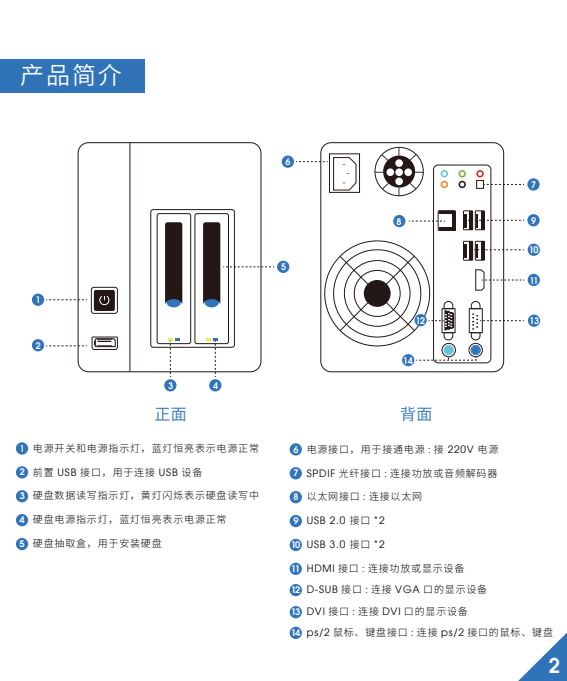
<style>
.page{position:relative;width:567px;height:681px;background:#fff}
.page>*{position:absolute;margin:0;border:0;box-sizing:border-box;transform-origin:0 0}
.t1{font:24px "Source Han Sans CN";color:#fff}
.t2{font:600 20px "Avant Garde";color:#fff}
.t3{font:16px "Source Han Sans CN";color:#3174ba}
.t4{font:300 10px/21.2px "Source Han Sans CN";letter-spacing:.08em;color:#050001}
.t5{font:10px "Avant Garde";letter-spacing:.08em;color:#050001}
.t6{font:600 8.8px "Avant Garde";letter-spacing:-.06em;color:#fff}
.s1{font-family:"Avant Garde";font-weight:600;font-size:8.8px;color:#fff}
.s2{font-family:"Avant Garde";font-weight:400}
.s3{font-weight:600;font-size:8.8px;color:#fff}
.s4{font-family:"Source Han Sans CN";font-weight:300}
</style>
<div class="page">
<div style="left:0;top:60px;width:145px;height:33px;background:#3073b9"></div>
<svg style="left:519px;top:632px;width:48px;height:48px"></svg>
<div style="left:78px;top:142px;width:183px;height:230px;border:1px solid #231815;border-radius:10px"></div>
<div style="left:150px;top:209px;width:85px;height:138px;border:1px solid #231815;border-radius:3px"></div>
<hr style="left:129px;top:143px;width:2px;height:228px;background:#231815">
<div style="left:157px;top:213px;width:34px;height:131px;border:1px solid #231815;border-radius:2px"></div>
<div style="left:194px;top:213px;width:35px;height:131px;border:1px solid #231815;border-radius:2px"></div>
<div style="left:167px;top:297px;width:14px;height:10px;background:#3174ba;border-radius:50%"></div>
<svg style="left:204px;top:297px;width:15px;height:10px"></svg>
<svg style="left:165px;top:222px;width:17px;height:83px"></svg>
<div style="left:94px;top:290px;width:21px;height:21px;background:#231815;border-radius:2px"></div>
<div style="left:91px;top:287px;width:27px;height:26px;border:1px solid #231815;border-radius:3px"></div>
<svg style="left:99px;top:296px;width:10px;height:9px"></svg>
<div style="left:92px;top:336px;width:26px;height:14px;border:1px solid #231815"></div>
<svg style="left:94px;top:338px;width:22px;height:9px"></svg>
<svg style="left:203px;top:222px;width:71px;height:83px"></svg>
<svg style="left:46px;top:299px;width:41px;height:1px"></svg>
<svg style="left:46px;top:345px;width:41px;height:1px"></svg>
<svg style="left:206px;top:338px;width:12px;height:39px"></svg>
<svg style="left:168px;top:338px;width:11px;height:39px"></svg>
<div style="left:32px;top:293px;width:12px;height:13px;background:#3174ba;border-radius:50%"></div>
<div style="left:32px;top:339px;width:12px;height:12px;background:#3174ba;border-radius:50%"></div>
<div style="left:164px;top:379px;width:12px;height:12px;background:#3174ba;border-radius:50%"></div>
<div style="left:209px;top:379px;width:12px;height:12px;background:#3174ba;border-radius:50%"></div>
<div style="left:277px;top:260px;width:12px;height:13px;background:#3174ba;border-radius:50%"></div>
<div style="left:16px;top:442px;width:12px;height:12px;background:#3174ba;border-radius:50%"></div>
<div style="left:16px;top:466px;width:12px;height:12px;background:#3174ba;border-radius:50%"></div>
<div style="left:16px;top:490px;width:12px;height:12px;background:#3174ba;border-radius:50%"></div>
<div style="left:16px;top:513px;width:12px;height:13px;background:#3174ba;border-radius:50%"></div>
<div style="left:16px;top:537px;width:12px;height:13px;background:#3174ba;border-radius:50%"></div>
<div style="left:290px;top:443px;width:12px;height:12px;background:#3174ba;border-radius:50%"></div>
<div style="left:290px;top:467px;width:12px;height:12px;background:#3174ba;border-radius:50%"></div>
<div style="left:290px;top:491px;width:12px;height:12px;background:#3174ba;border-radius:50%"></div>
<div style="left:290px;top:514px;width:12px;height:13px;background:#3174ba;border-radius:50%"></div>
<div style="left:290px;top:538px;width:12px;height:13px;background:#3174ba;border-radius:50%"></div>
<div style="left:290px;top:562px;width:12px;height:12px;background:#3174ba;border-radius:50%"></div>
<div style="left:290px;top:583px;width:12px;height:13px;background:#3174ba;border-radius:50%"></div>
<div style="left:290px;top:605px;width:12px;height:13px;background:#3174ba;border-radius:50%"></div>
<div style="left:290px;top:626px;width:12px;height:12px;background:#3174ba;border-radius:50%"></div>
<div style="left:282px;top:155px;width:12px;height:13px;background:#3174ba;border-radius:50%"></div>
<div style="left:527px;top:178px;width:13px;height:12px;background:#3174ba;border-radius:50%"></div>
<div style="left:528px;top:314px;width:12px;height:13px;background:#3174ba;border-radius:50%"></div>
<svg style="left:484px;top:184px;width:40px;height:1px"></svg>
<svg style="left:409px;top:220px;width:36px;height:2px"></svg>
<div style="left:393px;top:215px;width:12px;height:12px;background:#3174ba;border-radius:50%"></div>
<div style="left:402px;top:354px;width:12px;height:12px;background:#3174ba;border-radius:50%"></div>
<div style="left:527px;top:214px;width:13px;height:12px;background:#3174ba;border-radius:50%"></div>
<div style="left:528px;top:243px;width:12px;height:13px;background:#3174ba;border-radius:50%"></div>
<div style="left:528px;top:274px;width:12px;height:12px;background:#3174ba;border-radius:50%"></div>
<div style="left:320px;top:142px;width:184px;height:230px;border:1px solid #231815;border-radius:10px"></div>
<svg style="left:375px;top:147px;width:48px;height:49px"></svg>
<div style="left:375px;top:147px;width:49px;height:49px;border:1px solid #231815;border-radius:50%"></div>
<div style="left:433px;top:164px;width:58px;height:199px;border:1px solid #231815;border-radius:5px"></div>
<div style="left:329px;top:153px;width:31px;height:40px;border:1px solid #231815"></div>
<div style="left:476px;top:180px;width:8px;height:8px;border:1px solid #231815"></div>
<svg style="left:296px;top:157px;width:61px;height:34px"></svg>
<div style="left:463px;top:210px;width:10px;height:20px;border:1px solid #231815"></div>
<hr style="left:470px;top:211px;width:3px;height:18px;background:#231815">
<div style="left:475px;top:210px;width:10px;height:20px;border:1px solid #231815"></div>
<svg style="left:465px;top:214px;width:59px;height:13px"></svg>
<hr style="left:482px;top:211px;width:3px;height:18px;background:#231815">
<div style="left:463px;top:241px;width:10px;height:19px;border:1px solid #231815"></div>
<hr style="left:470px;top:241px;width:3px;height:19px;background:#231815">
<div style="left:475px;top:241px;width:10px;height:19px;border:1px solid #231815"></div>
<hr style="left:482px;top:241px;width:3px;height:19px;background:#231815">
<hr style="left:438px;top:227px;width:17px;height:3px;background:#231815">
<div style="left:438px;top:210px;width:18px;height:21px;border:1px solid #231815"></div>
<svg style="left:438px;top:211px;width:17px;height:2px"></svg>
<hr style="left:452px;top:212px;width:3px;height:18px;background:#231815">
<svg style="left:441px;top:170px;width:7px;height:7px"></svg>
<svg style="left:458px;top:170px;width:8px;height:7px"></svg>
<svg style="left:441px;top:181px;width:7px;height:7px"></svg>
<svg style="left:458px;top:181px;width:8px;height:7px"></svg>
<svg style="left:476px;top:170px;width:8px;height:7px"></svg>
<svg style="left:328px;top:244px;width:196px;height:117px"></svg>
<div style="left:414px;top:314px;width:13px;height:12px;background:#3174ba;border-radius:50%"></div>
<h1 class="t1" style="left:20px;top:62px;width:103px">产品简介</h1>
<p class="t6" style="left:36px;top:294px;width:6px">1</p>
<p class="t6" style="left:36px;top:340px;width:6px">2</p>
<p class="t6" style="left:168px;top:380px;width:6px">3</p>
<p class="t6" style="left:213px;top:380px;width:6px">4</p>
<p class="t6" style="left:286px;top:156px;width:6px">6</p>
<p class="t6" style="left:281px;top:261px;width:6px">5</p>
<p class="t6" style="left:396px;top:215px;width:6px">8</p>
<p class="t6" style="left:416px;top:314px;width:11px">12</p>
<p class="t6" style="left:403px;top:354px;width:11px">14</p>
<h3 class="t3" style="left:154px;top:405px;width:34px">正面</h3>
<h3 class="t3" style="left:400px;top:405px;width:34px">背面</h3>
<p class="t6" style="left:531px;top:179px;width:6px">7</p>
<p class="t6" style="left:531px;top:215px;width:6px">9</p>
<p class="t6" style="left:529px;top:244px;width:11px">10</p>
<p class="t6" style="left:530px;top:274px;width:10px">11</p>
<p class="t6" style="left:530px;top:315px;width:11px">13</p>
<p class="t4" style="left:20px;top:437px;width:241px"><span class="s1">1</span> 电源开关和电源指示灯，蓝灯恒亮表示电源正常</p>
<p class="t4" style="left:20px;top:461px;width:184px"><span class="s1">2</span> 前置 <span class="s2">USB</span> 接口，用于连接 <span class="s2">USB</span> 设备</p>
<p class="t4" style="left:20px;top:485px;width:241px"><span class="s1">3</span> 硬盘数据读写指示灯，黄灯闪烁表示硬盘读写中</p>
<p class="t4" style="left:20px;top:509px;width:208px"><span class="s1">4</span> 硬盘电源指示灯，蓝灯恒亮表示电源正常</p>
<p class="t4" style="left:20px;top:533px;width:144px"><span class="s1">5</span> 硬盘抽取盒，用于安装硬盘</p>
<p class="t4" style="left:294px;top:438px;width:206px"><span class="s1">6</span> 电源接口，用于接通电源 : 接 <span class="s2">220V</span> 电源</p>
<p class="t4" style="left:294px;top:462px;width:205px"><span class="s1">7</span> <span class="s2">SPDIF</span> 光纤接口 : 连接功放或音频解码器</p>
<p class="t4" style="left:294px;top:486px;width:130px"><span class="s1">8</span> 以太网接口 : 连接以太网</p>
<p class="t5" style="left:293px;top:514px;width:93px"><span class="s3">9</span> USB 2.0 <span class="s4">接口 *</span>2</p>
<p class="t5" style="left:291px;top:538px;width:95px"><span class="s3">10</span> USB 3.0 <span class="s4">接口 *</span>2</p>
<p class="t4" style="left:291px;top:557px;width:198px"><span class="s1">11</span> <span class="s2">HDMI</span> 接口 : 连接功放或显示设备<br><span class="s1">12</span> <span class="s2">D-SUB</span> 接口 : 连接 <span class="s2">VGA</span> 口的显示设备</p>
<p class="t4" style="left:291px;top:601px;width:263px"><span class="s1">13</span> <span class="s2">DVI</span> 接口 : 连接 <span class="s2">DVI</span> 口的显示设备<br><span class="s1">14</span> <span class="s2">ps/2</span> 鼠标、键盘接口 : 连接 <span class="s2">ps/2</span> 接口的鼠标、键盘</p>
<h2 class="t2" style="left:549px;top:652px;width:13px">2</h2>
</div>
